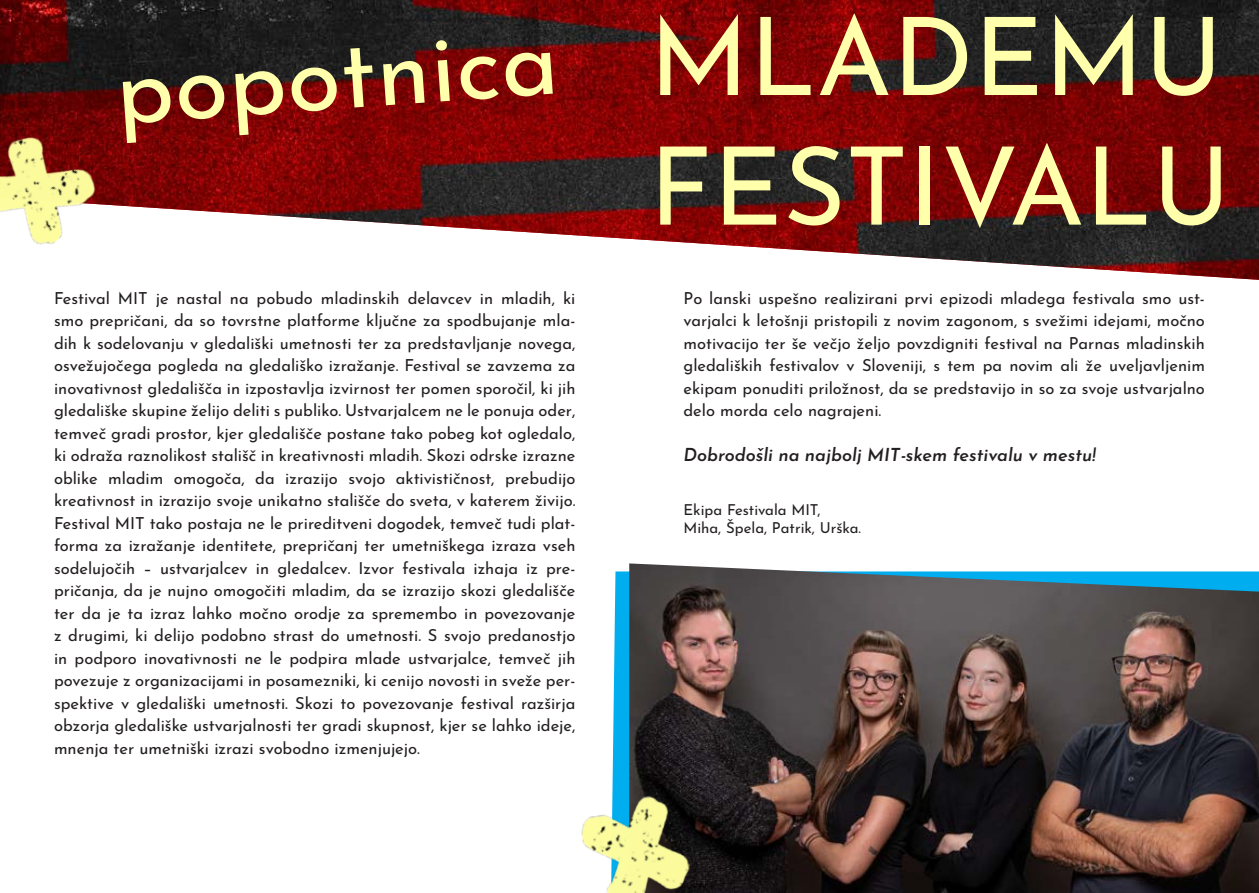
<style>
.page{position:relative;width:1259px;height:893px;background:#fff}
.page>*{position:absolute;margin:0;border:0;box-sizing:border-box;transform-origin:0 0}
.t1{font:108px/129.6px "Josefin Sans";color:#ffffac}
.t2{font:99px "Josefin Sans";color:#ffffac}
.t3{font:italic 600 18px "Josefin Sans";color:#231f20}
.t4{font:16.5px/22.5px "Josefin Sans";color:#231f20;text-align:justify}
.t5{font:15px/18px "Josefin Sans";color:#231f20}
</style>
<div class="page">
<img style="left:0;top:0;width:1259px;height:280px">
<img style="left:629px;top:563px;width:630px;height:330px">
<img style="left:581px;top:769px;width:130px;height:124px">
<img style="left:0;top:91px;width:133px;height:189px">
<h2 class="t2" style="left:109px;top:7px;width:445px;rotate:-4deg">popotnica</h2>
<h1 class="t1" style="left:649px;top:-21px;width:583px">MLADEMU<br>FESTIVALU</h1>
<p class="t4" style="left:54px;top:285px;width:523px">Festival MIT je nastal na pobudo mladinskih delavcev in mladih, ki smo prepričani, da so tovrstne platforme ključne za spodbujanje mla&shy;dih k sodelovanju v gledališki umetnosti ter za predstavljanje novega, osvežujočega pogleda na gledališko izražanje. Festival se zavzema za inovativnost gledališča in izpostavlja izvirnost ter pomen sporočil, ki jih gledališke skupine želijo deliti s publiko. Ustvarjalcem ne le ponuja oder, temveč gradi prostor, kjer gledališče postane tako pobeg kot ogledalo, ki odraža raznolikost stališč in kreativnosti mladih. Skozi odrske izrazne oblike mladim omogoča, da izrazijo svojo aktivističnost, prebudijo kreativnost in izrazijo svoje unikatno stališče do sveta, v katerem živijo.<br>Festival MIT tako postaja ne le prireditveni dogodek, temveč tudi plat&shy;forma za izražanje identitete, prepričanj ter umetniškega izraza vseh sodelujočih – ustvarjalcev in gledalcev. Izvor festivala izhaja iz pre&shy;pričanja, da je nujno omogočiti mladim, da se izrazijo skozi gledališče ter da je ta izraz lahko močno orodje za spremembo in povezovanje z drugimi, ki delijo podobno strast do umetnosti. S svojo predanostjo in podporo inovativnosti ne le podpira mlade ustvarjalce, temveč jih povezuje z organizacijami in posamezniki, ki cenijo novosti in sveže per&shy;spektive v gledališki umetnosti. Skozi to povezovanje festival razširja obzorja gledališke ustvarjalnosti ter gradi skupnost, kjer se lahko ideje, mnenja ter umetniški izrazi svobodno izmenjujejo.</p>
<p class="t4" style="left:683px;top:285px;width:523px">Po lanski uspešno realizirani prvi epizodi mladega festivala smo ust&shy;varjalci k letošnji pristopili z novim zagonom, s svežimi idejami, močno motivacijo ter še večjo željo povzdigniti festival na Parnas mladinskih gledaliških festivalov v Sloveniji, s tem pa novim ali že uveljavljenim ekipam ponuditi priložnost, da se predstavijo in so za svoje ustvarjalno delo morda celo nagrajeni.</p>
<p class="t3" style="left:683px;top:440px;width:414px">Dobrodošli na najbolj MIT-skem festivalu v mestu!</p>
<p class="t5" style="left:683px;top:499px;width:179px">Ekipa Festivala MIT,<br>Miha, Špela, Patrik, Urška.</p>
</div>
